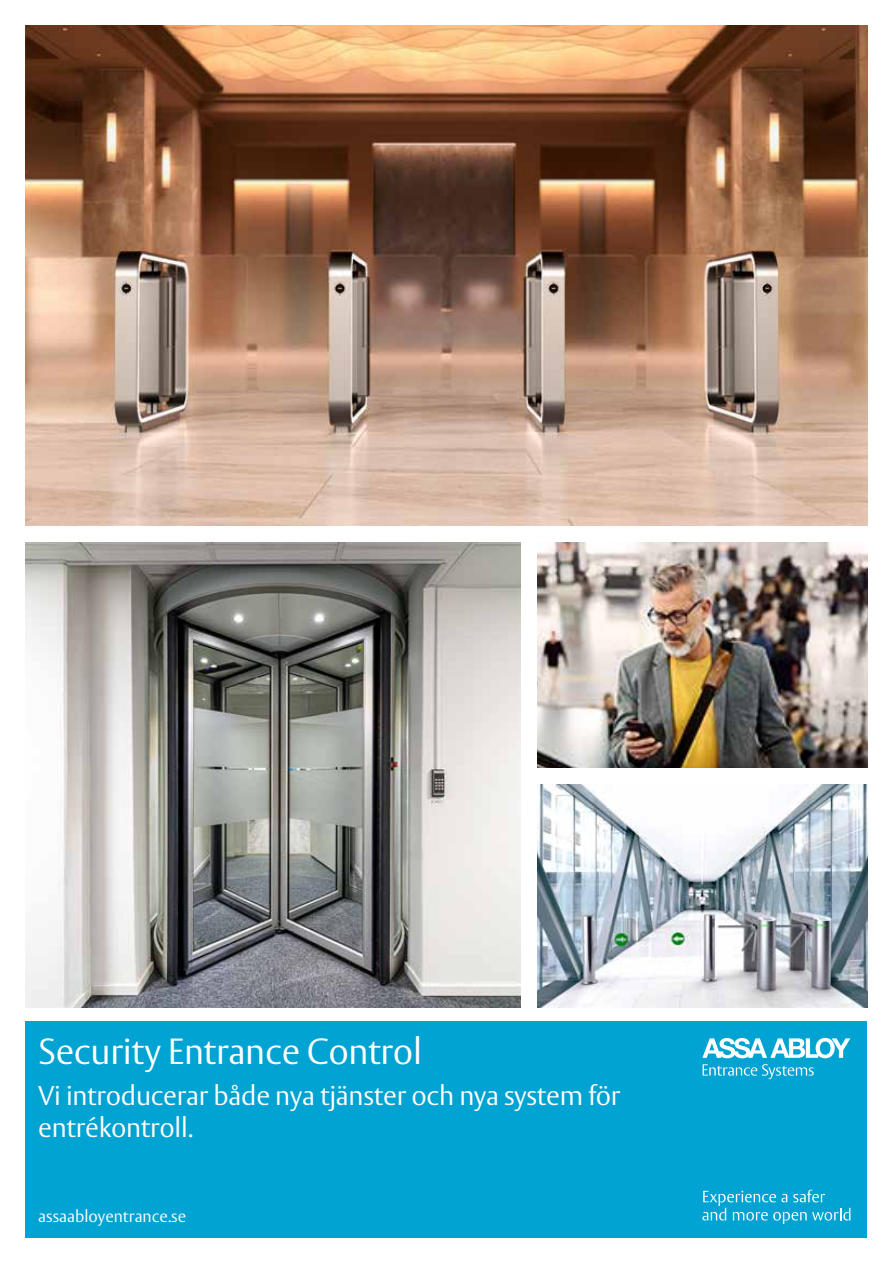
<style>
.page{position:relative;width:893px;height:1263px;background:#fff}
.page>*{position:absolute;margin:0;border:0;box-sizing:border-box;transform-origin:0 0}
.t1{font:300 36px "ASSA Vesta";letter-spacing:-.01em;color:#fff}
.t2{font:300 27px/32.4px "ASSA Vesta";letter-spacing:-.01em;color:#fff}
.t3{font:300 16.5px "ASSA Vesta";color:#fff}
</style>
<div class="page">
<div style="left:26px;top:1021px;width:841px;height:216px;background:#00a3d1"></div>
<svg style="left:702px;top:1038px;width:148px;height:20px"></svg>
<svg style="left:703px;top:1064px;width:111px;height:15px"></svg>
<svg style="left:702px;top:1190px;width:148px;height:34px"></svg>
<img style="left:26px;top:542px;width:494px;height:466px">
<img style="left:537px;top:542px;width:330px;height:225px">
<img style="left:537px;top:784px;width:330px;height:224px">
<img style="left:26px;top:26px;width:841px;height:499px">
<h1 class="t1" style="left:38px;top:1029px;width:385px">Security Entrance Control</h1>
<p class="t2" style="left:38px;top:1080px;width:584px">Vi introducerar både nya tjänster och nya system för entrékontroll.</p>
<p class="t3" style="left:38px;top:1206px;width:149px">assaabloyentrance.se</p>
</div>
